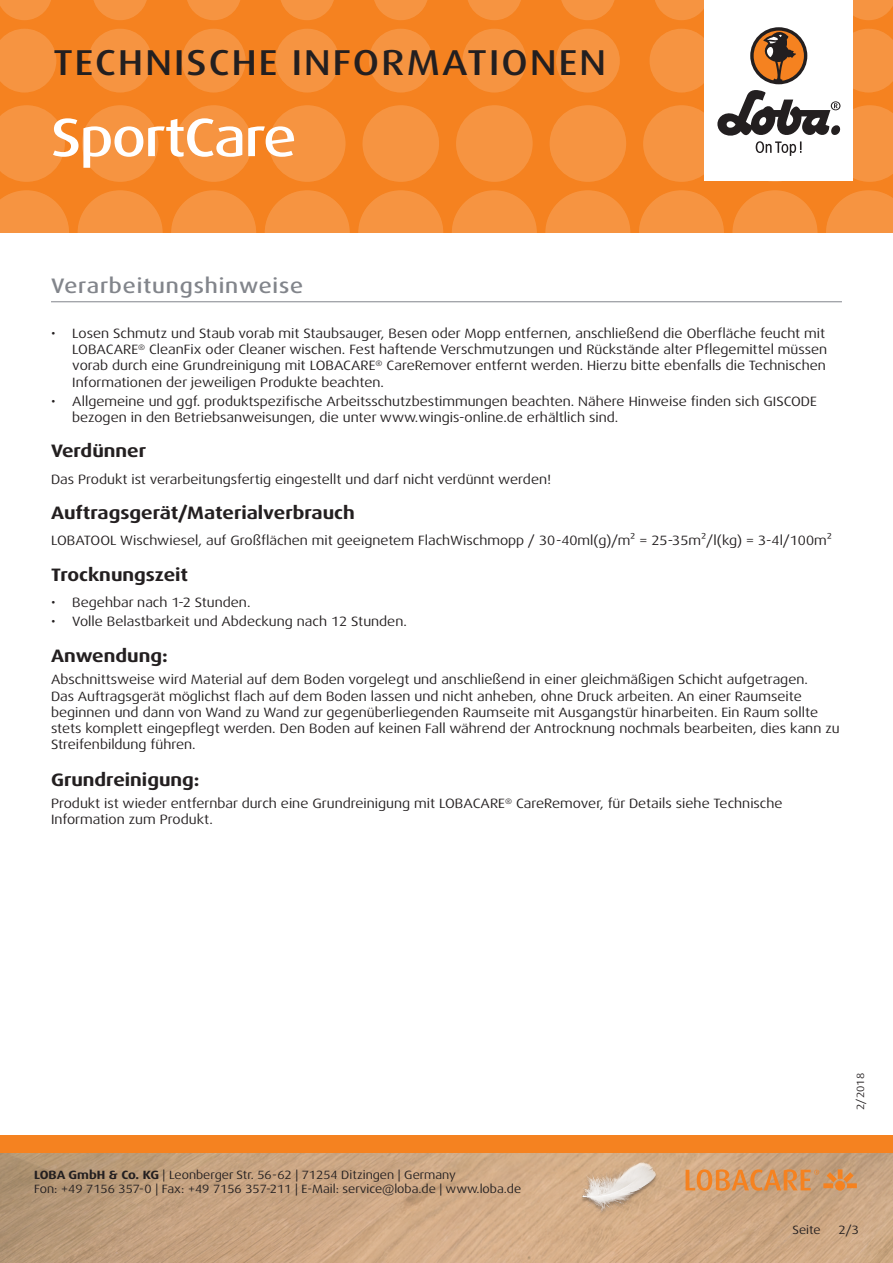
<style>
.page{position:relative;width:893px;height:1263px;background:#fff}
.page>*{position:absolute;margin:0;border:0;box-sizing:border-box;transform-origin:0 0}
.t1{font:500 expanded 54px "Dax Pro";letter-spacing:-.025em;color:#fff}
.t2{font:500 expanded 36px "Dax Pro";letter-spacing:.06em;color:#231f20}
.Titel_grau{font:500 expanded 21px "Dax Pro";letter-spacing:.04em;color:#82858b}
.t3{font:700 expanded 18px "Dax Pro";color:#231f20}
.Text{font:expanded 13.5px/16.2px "Dax Pro";color:#231f20}
.t4{font:expanded 12px/14.4px "Dax Pro";color:#231f20}
.t5{font:expanded 10.5px "Dax Pro";color:#231f20}
.s1{font-weight:700}
</style>
<div class="page">
<div style="left:0;top:0;width:893px;height:233px;background:#f58220"></div>
<svg style="left:0;top:190px;width:69px;height:43px"></svg>
<svg style="left:78px;top:190px;width:85px;height:85px;fill:#f69441"></svg>
<svg style="left:171px;top:190px;width:85px;height:85px;fill:#f69441"></svg>
<svg style="left:265px;top:190px;width:85px;height:85px;fill:#f69441"></svg>
<svg style="left:358px;top:190px;width:85px;height:85px;fill:#f69441"></svg>
<svg style="left:545px;top:190px;width:85px;height:85px;fill:#f69441"></svg>
<svg style="left:452px;top:190px;width:85px;height:85px;fill:#f69441"></svg>
<svg style="left:732px;top:190px;width:85px;height:85px;fill:#f69441"></svg>
<svg style="left:639px;top:190px;width:85px;height:85px;fill:#f69441"></svg>
<svg style="left:826px;top:190px;width:67px;height:43px"></svg>
<svg style="left:0;top:105px;width:65px;height:77px"></svg>
<svg style="left:82px;top:105px;width:76px;height:77px"></svg>
<svg style="left:175px;top:105px;width:77px;height:77px"></svg>
<svg style="left:269px;top:105px;width:76px;height:77px"></svg>
<svg style="left:456px;top:105px;width:77px;height:77px"></svg>
<svg style="left:362px;top:105px;width:77px;height:77px"></svg>
<svg style="left:550px;top:105px;width:76px;height:77px"></svg>
<svg style="left:0;top:29px;width:56px;height:63px"></svg>
<svg style="left:182px;top:29px;width:64px;height:63px"></svg>
<svg style="left:88px;top:29px;width:64px;height:63px"></svg>
<svg style="left:275px;top:29px;width:64px;height:63px"></svg>
<svg style="left:462px;top:29px;width:64px;height:63px"></svg>
<svg style="left:369px;top:29px;width:64px;height:63px"></svg>
<svg style="left:556px;top:29px;width:64px;height:63px"></svg>
<svg style="left:0;top:0;width:51px;height:20px"></svg>
<svg style="left:187px;top:0;width:53px;height:20px"></svg>
<svg style="left:468px;top:0;width:53px;height:20px"></svg>
<svg style="left:655px;top:0;width:49px;height:20px"></svg>
<svg style="left:93px;top:0;width:54px;height:20px"></svg>
<svg style="left:374px;top:0;width:54px;height:20px"></svg>
<svg style="left:281px;top:0;width:53px;height:20px"></svg>
<svg style="left:561px;top:0;width:54px;height:20px"></svg>
<svg style="left:853px;top:0;width:40px;height:20px"></svg>
<img style="left:0;top:1152px;width:893px;height:111px">
<div style="left:0;top:1135px;width:893px;height:17px;background:#f58220"></div>
<div style="left:704px;top:0;width:149px;height:181px;background:#fff"></div>
<svg style="left:643px;top:28px;width:250px;height:154px"></svg>
<img style="left:578px;top:1161px;width:82px;height:81px">
<svg style="left:686px;top:1169px;width:171px;height:22px"></svg>
<hr style="left:51px;top:301px;width:791px;height:1px;background:#82858b">
<h2 class="t2" style="left:53px;top:40px;width:554px">TECHNISCHE INFORMATIONEN</h2>
<p class="t1" style="left:51px;top:103px;width:247px">SportCare</p>
<p class="Titel_grau" style="left:51px;top:272px;width:254px">Verarbeitungshinweise</p>
<p class="Text" style="left:72px;top:325px;width:756px;text-indent:-21px">• Losen Schmutz und Staub vorab mit Staubsauger, Besen oder Mopp entfernen, anschließend die Oberfläche feucht mit LOBACARE<sup>®</sup> CleanFix oder Cleaner wischen. Fest haftende Verschmutzungen und Rückstände alter Pflegemittel müssen vorab durch eine Grundreinigung mit LOBACARE<sup>®</sup> CareRemover entfernt werden. Hierzu bitte ebenfalls die Technischen Informationen der jeweiligen Produkte beachten.</p>
<p class="Text" style="left:72px;top:393px;width:746px;text-indent:-21px">• Allgemeine und ggf. produktspezifische Arbeitsschutzbestimmungen beachten. Nähere Hinweise finden sich GISCODE bezogen in den Betriebsanweisungen, die unter www.wingis-online.de erhältlich sind.</p>
<p class="t3" style="left:51px;top:440px;width:97px">Verdünner</p>
<p class="Text" style="left:51px;top:471px;width:501px">Das Produkt ist verarbeitungsfertig eingestellt und darf nicht verdünnt werden!</p>
<p class="t3" style="left:51px;top:501px;width:305px">Auftragsgerät/Materialverbrauch</p>
<p class="Text" style="left:51px;top:533px;width:782px">LOBATOOL Wischwiesel, auf Großflächen mit geeignetem FlachWischmopp / 30-40ml(g)/m² = 25-35m²/l(kg) = 3-4l/100m²</p>
<p class="t3" style="left:51px;top:563px;width:139px">Trocknungszeit</p>
<p class="Text" style="left:51px;top:594px;width:201px">• Begehbar nach 1-2 Stunden.</p>
<p class="Text" style="left:51px;top:614px;width:357px">• Volle Belastbarkeit und Abdeckung nach 12 Stunden.</p>
<p class="t3" style="left:51px;top:644px;width:118px">Anwendung:</p>
<p class="Text" style="left:51px;top:672px;width:790px">Abschnittsweise wird Material auf dem Boden vorgelegt und anschließend in einer gleichmäßigen Schicht aufgetragen.<br>Das Auftragsgerät möglichst flach auf dem Boden lassen und nicht anheben, ohne Druck arbeiten. An einer Raumseite beginnen und dann von Wand zu Wand zur gegenüberliegenden Raumseite mit Ausgangstür hinarbeiten. Ein Raum sollte stets komplett eingepflegt werden. Den Boden auf keinen Fall während der Antrocknung nochmals bearbeiten, dies kann zu Streifenbildung führen.</p>
<p class="t3" style="left:51px;top:768px;width:150px">Grundreinigung:</p>
<p class="Text" style="left:51px;top:795px;width:733px">Produkt ist wieder entfernbar durch eine Grundreinigung mit LOBACARE<sup>®</sup> CareRemover, für Details siehe Technische<br>Information zum Produkt.</p>
<p class="t4" style="left:34px;top:1167px;width:489px"><span class="s1">LOBA GmbH &amp; Co. KG</span> | Leonberger Str. 56-62 | 71254 Ditzingen | Germany<br>Fon: +49 7156 357-0 | Fax: +49 7156 357-211 | E-Mail: service@loba.de | www.loba.de</p>
<p class="t5" style="left:854px;top:1110px;width:38px;rotate:-90deg">2/2018</p>
<p class="t4" style="left:792px;top:1223px;width:30px">Seite</p>
<p class="t4" style="left:838px;top:1223px;width:22px">2/3</p>
</div>
